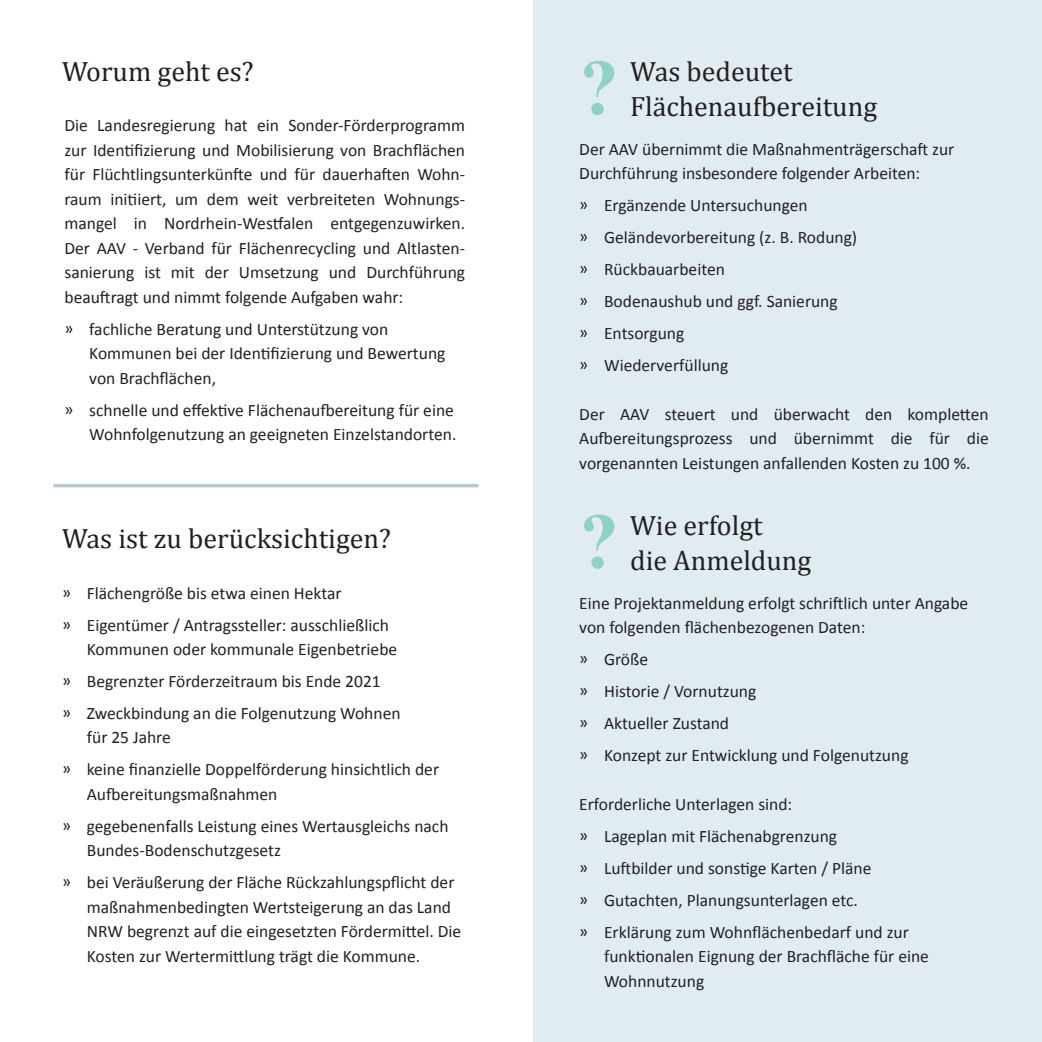
<style>
.page{position:relative;width:1042px;height:1042px;background:#fff}
.page>*{position:absolute;margin:0;border:0;box-sizing:border-box;transform-origin:0 0}
.t1{font:700 78.75px "Times New Roman";color:#8fd1c5}
.t2{font:28px/35px "Cambria";color:#231f20}
.t3{font:17.5px/24.5px "Calibri";color:#231f20}
</style>
<div class="page">
<div style="left:533px;top:0;width:509px;height:1042px;background:#e1ecf2"></div>
<hr style="left:53px;top:484px;width:425px;height:3px;background:#bacad2">
<h2 class="t2" style="left:62px;top:54px;width:193px">Worum geht es?</h2>
<p class="t3" style="left:64px;top:113px;width:402px;text-align:justify">Die Landesregierung hat ein Sonder-Förderprogramm zur Identifizierung und Mobilisierung von Brachflächen für Flüchtlingsunterkünfte und für dauerhaften Wohn&shy;raum initiiert, um dem weit verbreiteten Wohnungs&shy;mangel in Nordrhein-Westfalen entgegenzuwirken.<br>Der AAV - Verband für Flächenrecycling und Altlasten&shy;sanierung ist mit der Umsetzung und Durchführung beauftragt und nimmt folgende Aufgaben wahr:</p>
<p class="t3" style="left:89px;top:317px;width:358px;text-indent:-25px">ͫ fachliche Beratung und Unterstützung von<br>Kommunen bei der Identifizierung und Bewertung von Brachflächen,</p>
<p class="t3" style="left:64px;top:398px;width:393px;text-align:right">ͫ schnelle und effektive Flächenaufbereitung für eine<br>Wohnfolgenutzung an geeigneten Einzelstandorten.</p>
<h2 class="t2" style="left:62px;top:520px;width:330px">Was ist zu berücksichtigen?</h2>
<p class="t3" style="left:62px;top:577px;width:328px;line-height:31.8px">ͫ Flächengröße bis etwa einen Hektar<br>ͫ Eigentümer / Antragssteller: ausschließlich</p>
<p class="t3" style="left:62px;top:633px;width:340px;line-height:31.8px;text-indent:25px">Kommunen oder kommunale Eigenbetriebe ͫ Begrenzter Förderzeitraum bis Ende 2021<br>ͫ Zweckbindung an die Folgenutzung Wohnen</p>
<p class="t3" style="left:62px;top:722px;width:379px;line-height:31.8px;text-indent:25px">für 25 Jahre<br>ͫ keine finanzielle Doppelförderung hinsichtlich der</p>
<p class="t3" style="left:62px;top:778px;width:388px;line-height:31.8px;text-indent:25px">Aufbereitungsmaßnahmen<br>ͫ gegebenenfalls Leistung eines Wertausgleichs nach</p>
<p class="t3" style="left:62px;top:834px;width:394px;line-height:32px;text-indent:25px">Bundes-Bodenschutzgesetz<br>ͫ bei Veräußerung der Fläche Rückzahlungspflicht der</p>
<p class="t3" style="left:87px;top:895px;width:376px">maßnahmenbedingten Wertsteigerung an das Land<br>NRW begrenzt auf die eingesetzten Fördermittel. Die<br>Kosten zur Wertermittlung trägt die Kommune.</p>
<h1 class="t1" style="left:579px;top:33px;width:41px">?</h1>
<h2 class="t2" style="left:630px;top:54px;width:248px">Was bedeutet<br>Flächenaufbereitung</h2>
<p class="t3" style="left:579px;top:137px;width:377px">Der AAV übernimmt die Maßnahmenträgerschaft zur<br>Durchführung insbesondere folgender Arbeiten:</p>
<p class="t3" style="left:579px;top:189px;width:279px;line-height:31.8px">ͫ Ergänzende Untersuchungen<br>ͫ Geländevorbereitung (z. B. Rodung) ͫ Rückbauarbeiten<br>ͫ Bodenaushub und ggf. Sanierung<br>ͫ Entsorgung<br>ͫ Wiederverfüllung</p>
<p class="t3" style="left:579px;top:402px;width:411px;text-align:justify">Der AAV steuert und überwacht den kompletten Aufbereitungsprozess und übernimmt die für die vorgenannten Leistungen anfallenden Kosten zu 100 %.</p>
<h1 class="t1" style="left:579px;top:487px;width:41px">?</h1>
<h2 class="t2" style="left:630px;top:508px;width:183px">Wie erfolgt<br>die Anmeldung</h2>
<p class="t3" style="left:579px;top:590px;width:390px">Eine Projektanmeldung erfolgt schriftlich unter Angabe von folgenden flächenbezogenen Daten:</p>
<p class="t3" style="left:579px;top:643px;width:331px;line-height:31.8px">ͫ Größe<br>ͫ Historie / Vornutzung<br>ͫ Aktueller Zustand<br>ͫ Konzept zur Entwicklung und Folgenutzung</p>
<p class="t3" style="left:579px;top:788px;width:331px;line-height:32px">Erforderliche Unterlagen sind:<br>ͫ Lageplan mit Flächenabgrenzung<br>ͫ Luftbilder und sonstige Karten / Pläne<br>ͫ Gutachten, Planungsunterlagen etc.<br>ͫ Erklärung zum Wohnflächenbedarf und zur</p>
<p class="t3" style="left:604px;top:944px;width:326px">funktionalen Eignung der Brachfläche für eine<br>Wohnnutzung</p>
</div>
